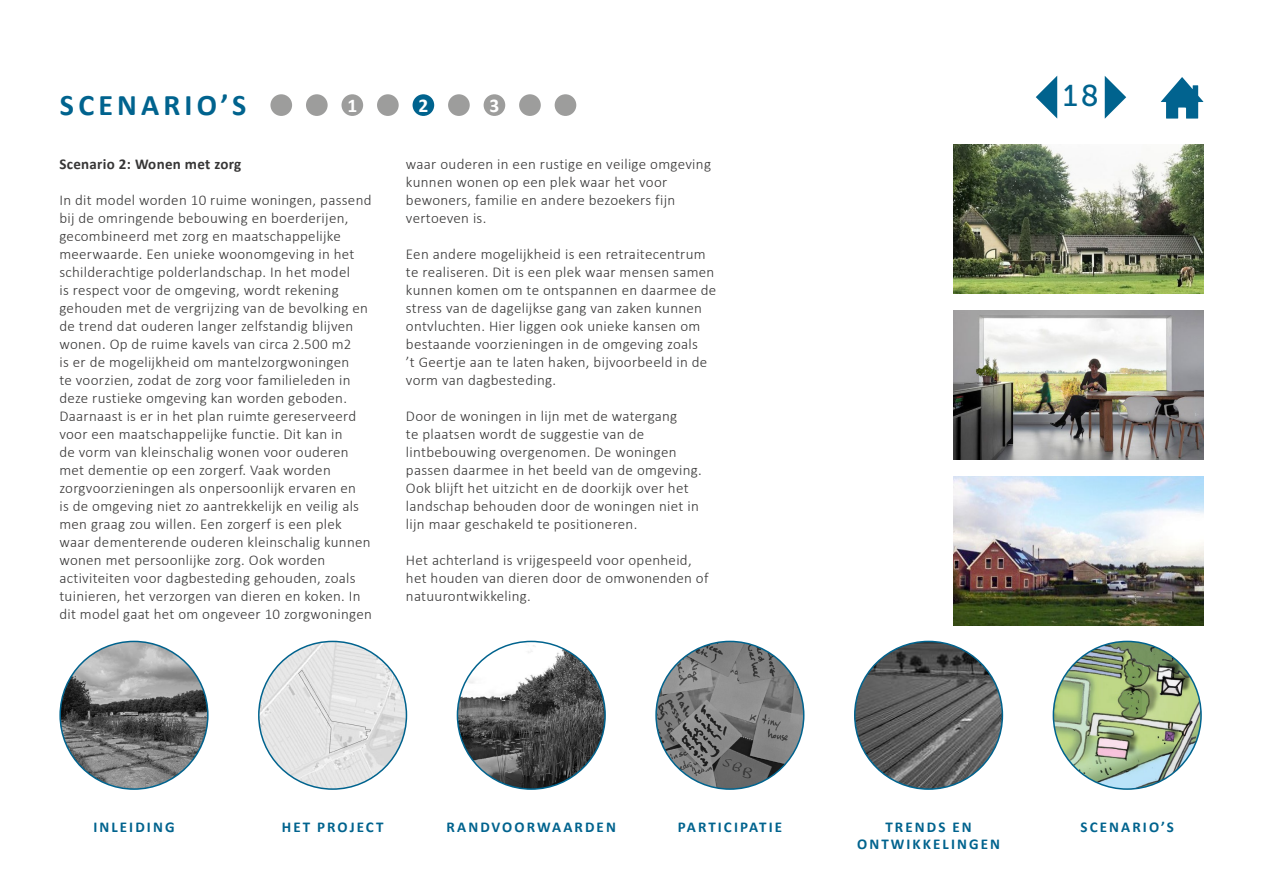
<style>
.page{position:relative;width:1263px;height:893px;background:#fff}
.page>*{position:absolute;margin:0;border:0;box-sizing:border-box;transform-origin:0 0}
.t1{font:700 30px "Calibri";letter-spacing:.14em;color:#00638e}
.t2{font:30px "Museo Slab 500";color:#00638e}
.t3{font:700 19.5px "Calibri";color:#fff}
.t4{font:300 15px/18px "Calibri";letter-spacing:.02em;color:#373636}
.t5{font:700 15px/16.5px "Calibri";letter-spacing:.14em;color:#00638e;text-align:center}
.t6{font:700 15px "Calibri";letter-spacing:.02em;color:#373636}
</style>
<div class="page">
<img style="left:60px;top:641px;width:148px;height:148px;border-radius:74px">
<img style="left:259px;top:641px;width:147px;height:148px;border-radius:74px">
<img style="left:457px;top:641px;width:148px;height:148px;border-radius:74px">
<img style="left:656px;top:641px;width:148px;height:148px;border-radius:74px">
<img style="left:855px;top:641px;width:147px;height:148px;border-radius:74px">
<img style="left:1053px;top:641px;width:148px;height:148px;border-radius:74px">
<svg style="left:1161px;top:77px;width:42px;height:42px"></svg>
<svg style="left:1105px;top:76px;width:21px;height:43px"></svg>
<svg style="left:1036px;top:76px;width:21px;height:43px"></svg>
<div style="left:270px;top:94px;width:22px;height:22px;background:#9d9d9c;border-radius:50%"></div>
<div style="left:306px;top:94px;width:22px;height:22px;background:#9d9d9c;border-radius:50%"></div>
<div style="left:341px;top:94px;width:22px;height:22px;background:#9d9d9c;border-radius:50%"></div>
<div style="left:413px;top:94px;width:21px;height:22px;background:#00638e;border-radius:50%"></div>
<div style="left:484px;top:94px;width:21px;height:22px;background:#9d9d9c;border-radius:50%"></div>
<div style="left:377px;top:94px;width:22px;height:22px;background:#9d9d9c;border-radius:50%"></div>
<div style="left:448px;top:94px;width:22px;height:22px;background:#9d9d9c;border-radius:50%"></div>
<div style="left:519px;top:94px;width:22px;height:22px;background:#9d9d9c;border-radius:50%"></div>
<div style="left:555px;top:94px;width:21px;height:22px;background:#9d9d9c;border-radius:50%"></div>
<img style="left:953px;top:477px;width:250px;height:149px">
<img style="left:953px;top:311px;width:250px;height:148px">
<img style="left:953px;top:145px;width:250px;height:148px">
<h1 class="t1" style="left:60px;top:83px;width:188px">SCENARIO’S</h1>
<h2 class="t3" style="left:347px;top:91px;width:11px">1</h2>
<h2 class="t3" style="left:418px;top:91px;width:11px">2</h2>
<h2 class="t3" style="left:489px;top:91px;width:11px">3</h2>
<p class="t6" style="left:59px;top:154px;width:183px">Scenario 2: Wonen met zorg</p>
<p class="t4" style="left:59px;top:191px;width:314px">In dit model worden 10 ruime woningen, passend bij de omringende bebouwing en boerderijen, gecombineerd met zorg en maatschappelijke meerwaarde. Een unieke woonomgeving in het schilderachtige polderlandschap. In het model<br>is respect voor de omgeving, wordt rekening gehouden met de vergrijzing van de bevolking en de trend dat ouderen langer zelfstandig blijven wonen. Op de ruime kavels van circa 2.500 m2<br>is er de mogelijkheid om mantelzorgwoningen<br>te voorzien, zodat de zorg voor familieleden in deze rustieke omgeving kan worden geboden.<br>Daarnaast is er in het plan ruimte gereserveerd voor een maatschappelijke functie. Dit kan in<br>de vorm van kleinschalig wonen voor ouderen met dementie op een zorgerf. Vaak worden zorgvoorzieningen als onpersoonlijk ervaren en<br>is de omgeving niet zo aantrekkelijk en veilig als men graag zou willen. Een zorgerf is een plek waar dementerende ouderen kleinschalig kunnen wonen met persoonlijke zorg. Ook worden activiteiten voor dagbesteding gehouden, zoals tuinieren, het verzorgen van dieren en koken. In dit model gaat het om ongeveer 10 zorgwoningen</p>
<p class="t4" style="left:406px;top:155px;width:307px">waar ouderen in een rustige en veilige omgeving kunnen wonen op een plek waar het voor bewoners, familie en andere bezoekers fijn vertoeven is.</p>
<p class="t4" style="left:406px;top:245px;width:312px">Een andere mogelijkheid is een retraitecentrum te realiseren. Dit is een plek waar mensen samen kunnen komen om te ontspannen en daarmee de stress van de dagelijkse gang van zaken kunnen ontvluchten. Hier liggen ook unieke kansen om bestaande voorzieningen in de omgeving zoals<br>’t Geertje aan te laten haken, bijvoorbeeld in de vorm van dagbesteding.</p>
<p class="t4" style="left:406px;top:407px;width:297px">Door de woningen in lijn met de watergang<br>te plaatsen wordt de suggestie van de lintbebouwing overgenomen. De woningen passen daarmee in het beeld van de omgeving.<br>Ook blijft het uitzicht en de doorkijk over het landschap behouden door de woningen niet in lijn maar geschakeld te positioneren.</p>
<p class="t4" style="left:406px;top:551px;width:304px">Het achterland is vrijgespeeld voor openheid, het houden van dieren door de omwonenden of natuurontwikkeling.</p>
<h1 class="t2" style="left:1063px;top:79px;width:37px">18</h1>
<p class="t5" style="left:93px;top:819px;width:83px">INLEIDING</p>
<p class="t5" style="left:282px;top:819px;width:103px">HET PROJECT</p>
<p class="t5" style="left:447px;top:819px;width:171px">RANDVOORWAARDEN</p>
<p class="t5" style="left:678px;top:819px;width:106px">PARTICIPATIE</p>
<p class="t5" style="left:857px;top:819px;width:144px">TRENDS EN<br>ONTWIKKELINGEN</p>
<p class="t5" style="left:1081px;top:819px;width:95px">SCENARIO’S</p>
</div>
